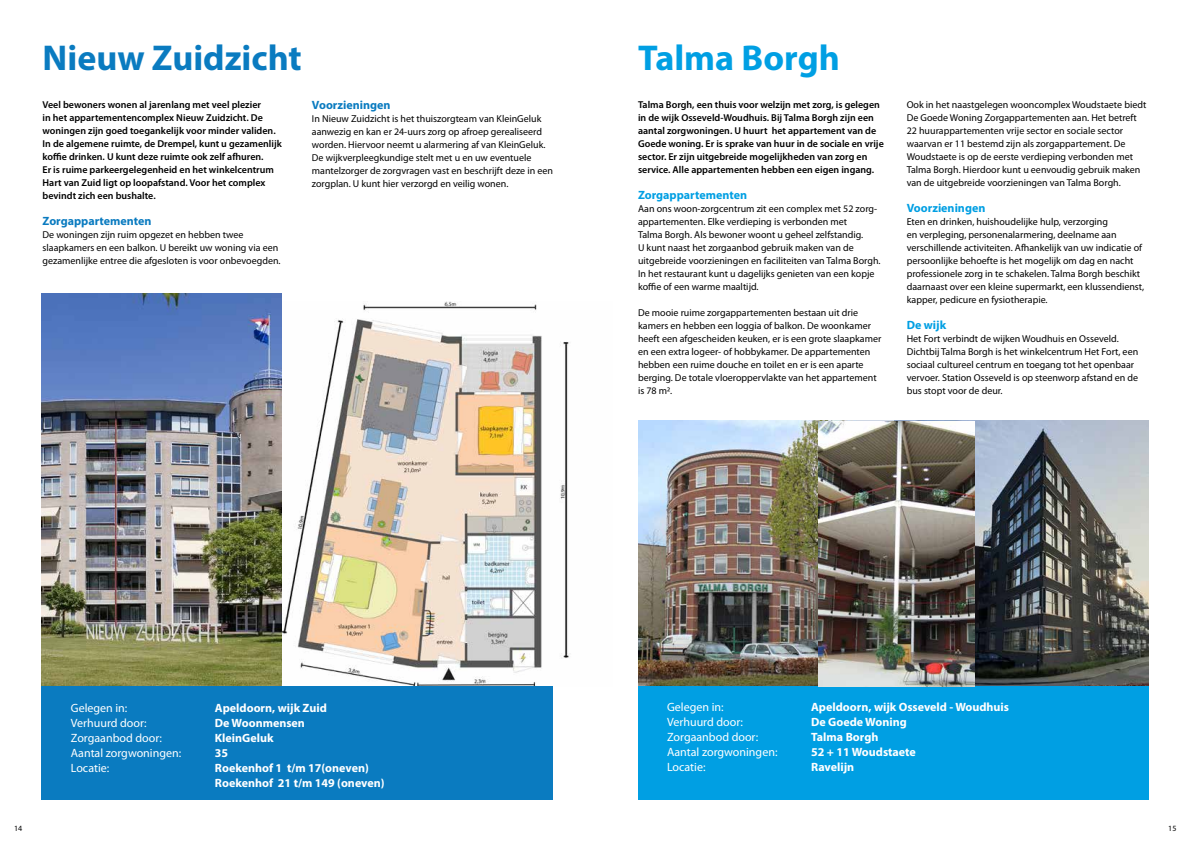
<style>
.page{position:relative;width:1191px;height:842px;background:#fff}
.page>*{position:absolute;margin:0;border:0;box-sizing:border-box;transform-origin:0 0}
.t1{font:700 36px "Myriad Pro";color:#0a7bc0}
.t2{font:700 36px "Myriad Pro";color:#009fe3}
.t3{font:700 12px/15px "Myriad Pro";color:#fff}
.t4{font:12px "Myriad Pro";color:#fff}
.t5{font:700 12px "Myriad Pro";color:#009fe3}
.t6{font:700 12px "Myriad Pro";color:#0a7bc0}
.t7{font:10px/13px "Myriad Pro";color:#000}
.t8{font:600 10px/13px "Myriad Pro";color:#000}
.t9{font:8px "Myriad Pro";color:#000}
</style>
<div class="page">
<img style="left:974px;top:421px;width:174px;height:265px">
<img style="left:41px;top:293px;width:242px;height:393px">
<img style="left:283px;top:302px;width:286px;height:384px">
<div style="left:41px;top:686px;width:512px;height:113px;background:#0a7bc0"></div>
<img style="left:638px;top:421px;width:181px;height:265px">
<div style="left:638px;top:686px;width:510px;height:113px;background:#009fe3"></div>
<img style="left:819px;top:421px;width:155px;height:265px">
<h1 class="t1" style="left:43px;top:34px;width:261px">Nieuw Zuidzicht</h1>
<p class="t8" style="left:43px;top:98px;width:241px">Veel bewoners wonen al jarenlang met veel plezier<br>in het appartementencomplex Nieuw Zuidzicht. De woningen zijn goed toegankelijk voor minder validen.<br>In de algemene ruimte, de Drempel, kunt u gezamenlijk koffie drinken. U kunt deze ruimte ook zelf afhuren.<br>Er is ruime parkeergelegenheid en het winkelcentrum Hart van Zuid ligt op loopafstand. Voor het complex bevindt zich een bushalte.</p>
<p class="t6" style="left:43px;top:213px;width:111px">Zorgappartementen</p>
<p class="t7" style="left:43px;top:228px;width:240px">De woningen zijn ruim opgezet en hebben twee slaapkamers en een balkon. U bereikt uw woning via een gezamenlijke entree die afgesloten is voor onbevoegden.</p>
<p class="t6" style="left:312px;top:97px;width:80px">Voorzieningen</p>
<p class="t7" style="left:312px;top:112px;width:242px">In Nieuw Zuidzicht is het thuiszorgteam van KleinGeluk aanwezig en kan er 24-uurs zorg op afroep gerealiseerd worden. Hiervoor neemt u alarmering af van KleinGeluk.<br>De wijkverpleegkundige stelt met u en uw eventuele mantelzorger de zorgvragen vast en beschrijft deze in een zorgplan. U kunt hier verzorgd en veilig wonen.</p>
<h1 class="t2" style="left:638px;top:34px;width:203px">Talma Borgh</h1>
<p class="t8" style="left:638px;top:98px;width:247px">Talma Borgh, een thuis voor welzijn met zorg, is gelegen in de wijk Osseveld-Woudhuis. Bij Talma Borgh zijn een aantal zorgwoningen. U huurt het appartement van de Goede woning. Er is sprake van huur in de sociale en vrije sector. Er zijn uitgebreide mogelijkheden van zorg en service. Alle appartementen hebben een eigen ingang.</p>
<p class="t5" style="left:638px;top:187px;width:111px">Zorgappartementen</p>
<p class="t7" style="left:638px;top:202px;width:244px">Aan ons woon-zorgcentrum zit een complex met 52 zorg&shy;appartementen. Elke verdieping is verbonden met<br>Talma Borgh. Als bewoner woont u geheel zelfstandig.<br>U kunt naast het zorgaanbod gebruik maken van de uitgebreide voorzieningen en faciliteiten van Talma Borgh.<br>In het restaurant kunt u dagelijks genieten van een kopje koffie of een warme maaltijd.</p>
<p class="t7" style="left:638px;top:306px;width:245px">De mooie ruime zorgappartementen bestaan uit drie kamers en hebben een loggia of balkon. De woonkamer heeft een afgescheiden keuken, er is een grote slaapkamer en een extra logeer- of hobbykamer. De appartementen hebben een ruime douche en toilet en er is een aparte berging. De totale vloeroppervlakte van het appartement is 78 m2.</p>
<p class="t7" style="left:906px;top:98px;width:241px">Ook in het naastgelegen wooncomplex Woudstaete biedt De Goede Woning Zorgappartementen aan. Het betreft 22 huurappartementen vrije sector en sociale sector waarvan er 11 bestemd zijn als zorgappartement. De Woudstaete is op de eerste verdieping verbonden met Talma Borgh. Hierdoor kunt u eenvoudig gebruik maken van de uitgebreide voorzieningen van Talma Borgh.</p>
<p class="t5" style="left:906px;top:200px;width:80px">Voorzieningen</p>
<p class="t7" style="left:906px;top:215px;width:239px">Eten en drinken, huishoudelijke hulp, verzorging<br>en verpleging, personenalarmering, deelname aan verschillende activiteiten. Afhankelijk van uw indicatie of persoonlijke behoefte is het mogelijk om dag en nacht professionele zorg in te schakelen. Talma Borgh beschikt daarnaast over een kleine supermarkt, een klussendienst, kapper, pedicure en fysiotherapie.</p>
<p class="t5" style="left:906px;top:317px;width:41px">De wijk</p>
<p class="t7" style="left:906px;top:332px;width:233px">Het Fort verbindt de wijken Woudhuis en Osseveld.<br>Dichtbij Talma Borgh is het winkelcentrum Het Fort, een sociaal cultureel centrum en toegang tot het openbaar vervoer. Station Osseveld is op steenworp afstand en de bus stopt voor de deur.</p>
<p class="t9" style="left:14px;top:823px;width:10px">14</p>
<p class="t4" style="left:71px;top:700px;width:58px">Gelegen in:</p>
<p class="t3" style="left:215px;top:700px;width:113px">Apeldoorn, wijk Zuid</p>
<p class="t4" style="left:71px;top:715px;width:77px">Verhuurd door:</p>
<p class="t3" style="left:215px;top:715px;width:91px">De Woonmensen</p>
<p class="t4" style="left:71px;top:730px;width:93px">Zorgaanbod door:</p>
<p class="t3" style="left:215px;top:730px;width:60px">KleinGeluk</p>
<p class="t4" style="left:71px;top:745px;width:112px">Aantal zorgwoningen:</p>
<p class="t3" style="left:215px;top:745px;width:15px">35</p>
<p class="t4" style="left:71px;top:760px;width:40px">Locatie:</p>
<p class="t3" style="left:215px;top:760px;width:171px">Roekenhof 1 t/m 17(oneven)<br>Roekenhof 21 t/m 149 (oneven)</p>
<p class="t4" style="left:667px;top:699px;width:58px">Gelegen in:</p>
<p class="t3" style="left:811px;top:699px;width:199px">Apeldoorn, wijk Osseveld - Woudhuis</p>
<p class="t4" style="left:667px;top:714px;width:77px">Verhuurd door:</p>
<p class="t3" style="left:811px;top:714px;width:97px">De Goede Woning</p>
<p class="t4" style="left:667px;top:729px;width:93px">Zorgaanbod door:</p>
<p class="t3" style="left:811px;top:729px;width:69px">Talma Borgh</p>
<p class="t4" style="left:667px;top:744px;width:112px">Aantal zorgwoningen:</p>
<p class="t3" style="left:811px;top:744px;width:106px">52 + 11 Woudstaete</p>
<p class="t4" style="left:667px;top:759px;width:40px">Locatie:</p>
<p class="t3" style="left:811px;top:759px;width:45px">Ravelijn</p>
<p class="t9" style="left:1168px;top:823px;width:10px">15</p>
</div>
